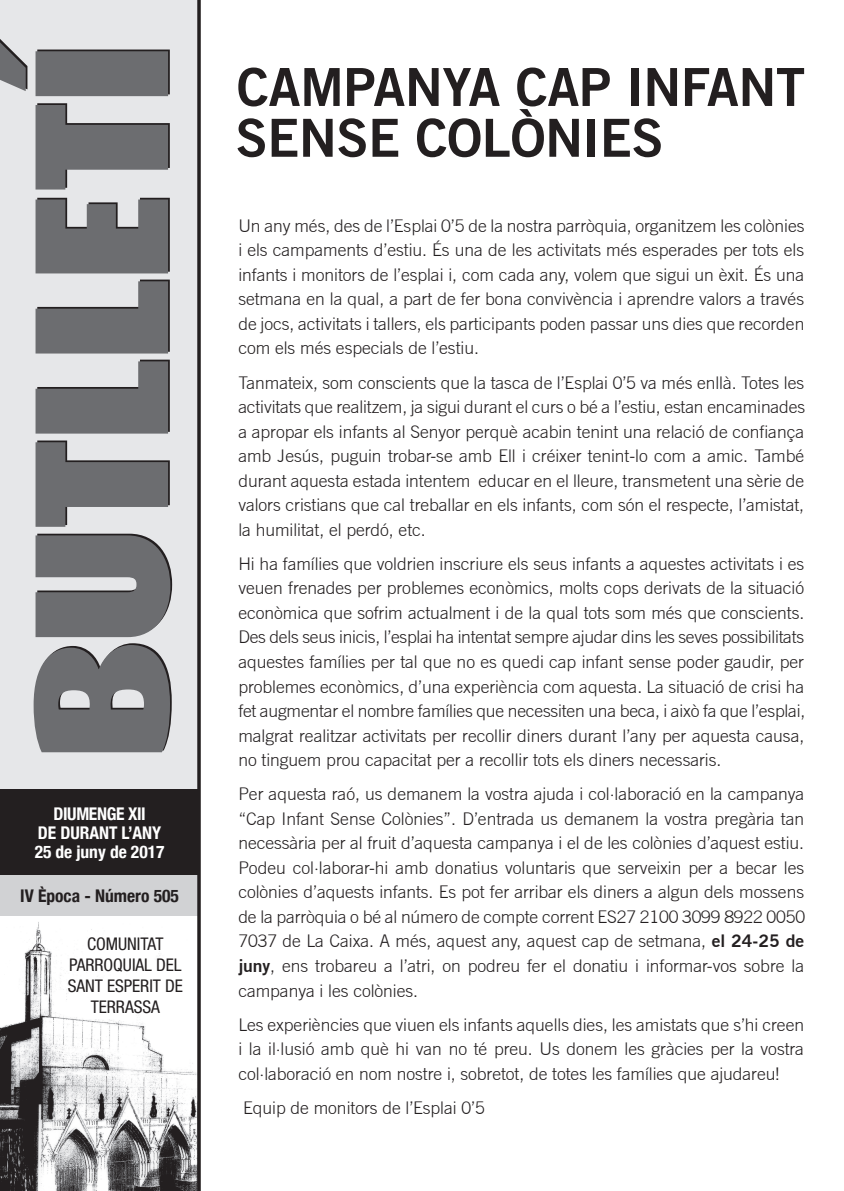
<style>
.page{position:relative;width:844px;height:1191px;background:#fff}
.page>*{position:absolute;margin:0;border:0;box-sizing:border-box;transform-origin:0 0}
.t1{font:700 52.5px/50.8px "Trade Gothic No.2";letter-spacing:-.01em;color:#231f20}
.t2{font:300 17.5px/24.5px "Trade Gothic";letter-spacing:-.005em;color:#231f20;text-align:justify}
.t3{font:condensed 17.5px/21px "Helvetica Neue";letter-spacing:-.005em;color:#231f20;text-align:center}
.t4{font:700 condensed 17.5px/19.2px "Helvetica Neue";letter-spacing:-.005em;color:#fff;text-align:center}
.t5{font:700 condensed 17.5px "Helvetica Neue";color:#231f20}
.s1{font-family:"Trade Gothic No.2";font-weight:700}
</style>
<div class="page">
<img style="left:0;top:922px;width:197px;height:269px">
<div style="left:0;top:0;width:198px;height:795px;background:#e6e7e9"></div>
<div style="left:0;top:839px;width:199px;height:77px;background:#d1d2d4"></div>
<div style="left:0;top:789px;width:199px;height:86px;background:#231f20"></div>
<svg style="left:197px;top:0;width:4px;height:1191px;background:#3a3738"></svg>
<svg style="left:34px;top:643px;width:138px;height:109px"></svg>
<svg style="left:36px;top:534px;width:136px;height:103px;background:#7c7d7f"></svg>
<svg style="left:36px;top:440px;width:134px;height:87px"></svg>
<svg style="left:36px;top:360px;width:134px;height:73px"></svg>
<svg style="left:36px;top:279px;width:134px;height:74px"></svg>
<svg style="left:36px;top:198px;width:134px;height:75px;background:#78797c"></svg>
<svg style="left:36px;top:103px;width:134px;height:86px"></svg>
<svg style="left:0;top:39px;width:170px;height:57px"></svg>
<p class="t4" style="left:35px;top:803px;width:131px">DIUMENGE XII<br>DE DURANT L’ANY<br>25 de juny de 2017</p>
<p class="t5" style="left:20px;top:885px;width:160px">IV Època - Número 505</p>
<p class="t3" style="left:68px;top:933px;width:116px">COMUNITAT<br>PARROQUIAL DEL<br>SANT ESPERIT DE<br>TERRASSA</p>
<p class="t1" style="left:235px;top:61px;width:571px">CAMPANYA CAP INFANT<br>SENSE COLÒNIES</p>
<p class="t2" style="left:238px;top:213px;width:567px">Un any més, des de l’Esplai 0’5 de la nostra parròquia, organitzem les colònies i els campaments d’estiu. És una de les activitats més esperades per tots els infants i monitors de l’esplai i, com cada any, volem que sigui un èxit. És una setmana en la qual, a part de fer bona convivència i aprendre valors a través de jocs, activitats i tallers, els participants poden passar uns dies que recorden com els més especials de l’estiu.</p>
<p class="t2" style="left:238px;top:370px;width:568px">Tanmateix, som conscients que la tasca de l’Esplai 0’5 va més enllà. Totes les activitats que realitzem, ja sigui durant el curs o bé a l’estiu, estan encaminades a apropar els infants al Senyor perquè acabin tenint una relació de confiança amb Jesús, puguin trobar-se amb Ell i créixer tenint-lo com a amic. També durant aquesta estada intentem educar en el lleure, transmetent una sèrie de valors cristians que cal treballar en els infants, com són el respecte, l’amistat, la humilitat, el perdó, etc.</p>
<p class="t2" style="left:238px;top:551px;width:568px">Hi ha famílies que voldrien inscriure els seus infants a aquestes activitats i es veuen frenades per problemes econòmics, molts cops derivats de la situació econòmica que sofrim actualment i de la qual tots som més que conscients.<br>Des dels seus inicis, l’esplai ha intentat sempre ajudar dins les seves possibilitats aquestes famílies per tal que no es quedi cap infant sense poder gaudir, per problemes econòmics, d’una experiència com aquesta. La situació de crisi ha fet augmentar el nombre famílies que necessiten una beca, i això fa que l’esplai, malgrat realitzar activitats per recollir diners durant l’any per aquesta causa, no tinguem prou capacitat per a recollir tots els diners necessaris.</p>
<p class="t2" style="left:238px;top:781px;width:568px">Per aquesta raó, us demanem la vostra ajuda i col·laboració en la campanya “Cap Infant Sense Colònies”. D’entrada us demanem la vostra pregària tan necessària per al fruit d’aquesta campanya i el de les colònies d’aquest estiu.<br>Podeu col·laborar-hi amb donatius voluntaris que serveixin per a becar les colònies d’aquests infants. Es pot fer arribar els diners a algun dels mossens de la parròquia o bé al número de compte corrent ES27 2100 3099 8922 0050<br>7037 de La Caixa. A més, aquest any, aquest cap de setmana, <span class="s1">el 24-25 de juny</span>, ens trobareu a l’atri, on podreu fer el donatiu i informar-vos sobre la campanya i les colònies.</p>
<p class="t2" style="left:238px;top:1012px;width:567px">Les experiències que viuen els infants aquells dies, les amistats que s’hi creen i la il·lusió amb què hi van no té preu. Us donem les gràcies per la vostra col·laboració en nom nostre i, sobretot, de totes les famílies que ajudareu!</p>
<p class="t2" style="left:243px;top:1095px;width:243px">Equip de monitors de l’Esplai 0’5</p>
</div>
